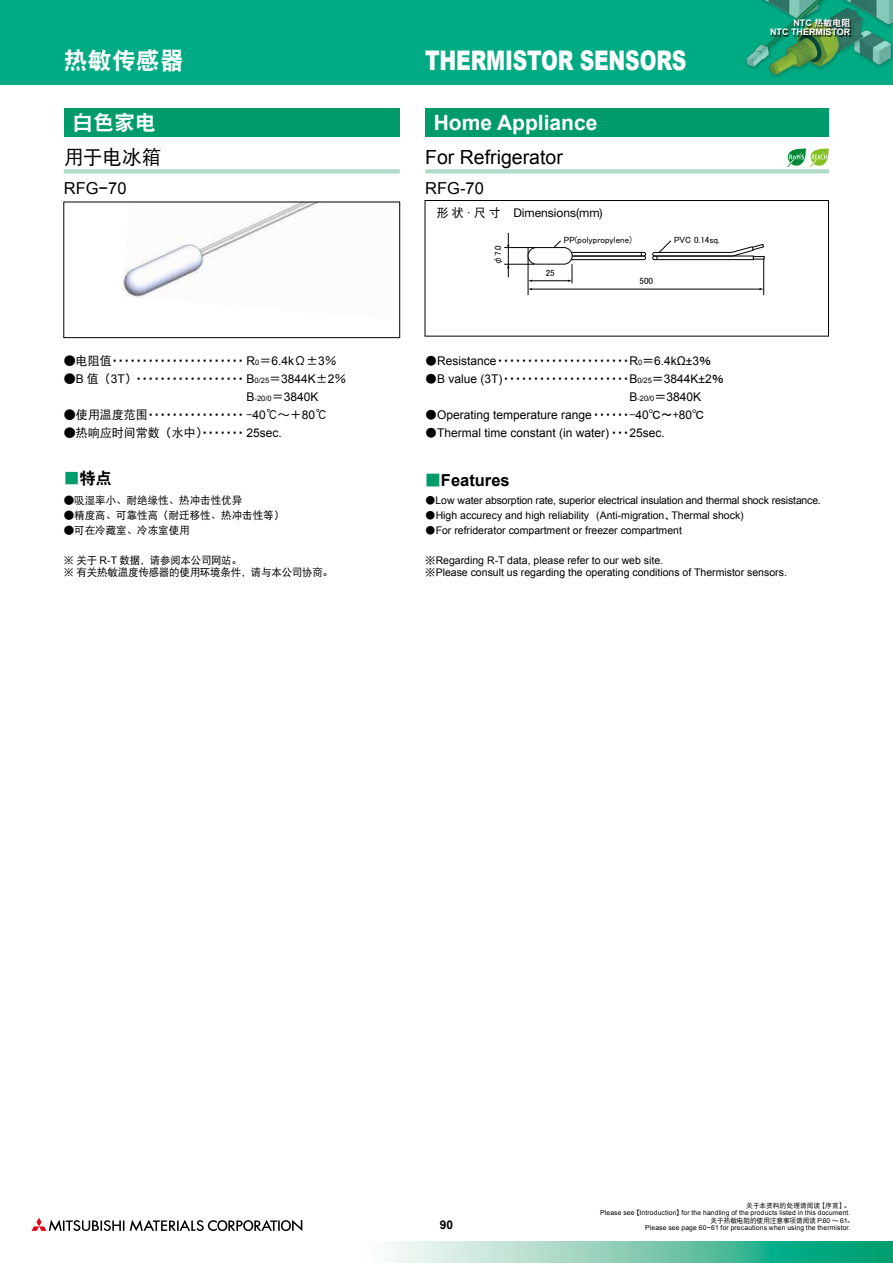
<style>
.page{position:relative;width:893px;height:1263px;background:#fff}
.page>*{position:absolute;margin:0;border:0;box-sizing:border-box;transform-origin:0 0}
.t1{font:900 27px "Arial";letter-spacing:-.01em;color:#fff;scale:.75 1}
.t2{font:24px "DF Hei GB W9";color:#fff}
.t3{font:700 21px "Arial";color:#fff}
.t4{font:21px "DF Hei GB W9";color:#fff}
.t5{font:19.5px "Arial";color:#000}
.t6{font:19.5px "DF Hei GB W5";color:#000}
.t7{font:16.5px "Arial";color:#000}
.t8{font:700 16.5px "Arial";color:#000}
.t9{font:16.5px "DF Hei GB W9";color:#000}
.t10{font:12px "MS P Gothic";color:#000}
.t11{font:12px "Arial";color:#000}
.t12{font:12px "DF Hei GB W5";color:#000}
.t13{font:12px "Helvetica Neue LT Std";color:#000}
.t14{font:700 12px "Arial";color:#000}
.t15{font:10.5px/12px "Arial";color:#000}
.t16{font:10.5px "Arial";letter-spacing:-.02em;color:#000}
.t17{font:10.5px "DF Hei GB W5";color:#000}
.t18{font:10.5px/12px "DF Hei GB W5";letter-spacing:-.02em;color:#000}
.t19{font:9px "MS P Gothic";color:#000}
.t20{font:700 9px "Arial";color:#fff}
.t21{font:9px "DF Hei GB W9";color:#fff}
.t22{font:6.75px "Arial";letter-spacing:.02em;color:#000}
.t23{font:6.75px "DF Hei GB W5";letter-spacing:-.02em;color:#000}
.t24{font:6.75px "DF Hei GB W5";letter-spacing:.005em;color:#000}
.s1{font-family:"DF Hei GB W5"}
.s2{font-family:"Arial"}
.s3{font-family:"Arial";font-size:7.5px}
.s4{font-size:7.5px}
.s5{font-family:"MS P Gothic"}
.s6{color:#009b6b}
.s7{font-family:"HGS Gothic E";font-weight:400;color:#009b6b}
.s8{font-family:"Arial";font-weight:700}
</style>
<div class="page">
<div style="left:0;top:0;width:893px;height:85px;background:#00ab84"></div>
<img style="left:746px;top:0;width:147px;height:78px">
<div style="left:771px;top:19px;width:80px;height:17px;background:#000;opacity:.75"></div>
<svg style="left:388px;top:1242px;width:505px;height:21px;background:#75c9b0"></svg>
<svg style="left:130px;top:1220px;width:172px;height:11px"></svg>
<svg style="left:31px;top:1218px;width:93px;height:13px"></svg>
<div style="left:64px;top:108px;width:336px;height:29px;background:#009b6b"></div>
<div style="left:425px;top:108px;width:404px;height:29px;background:#009b6b"></div>
<svg style="left:64px;top:169px;width:336px;height:4px"></svg>
<svg style="left:425px;top:169px;width:404px;height:4px;background:#b5ddcc"></svg>
<hr style="left:763px;top:259px;width:1px;height:36px;background:#000">
<hr style="left:528px;top:248px;width:1px;height:47px;background:#000">
<hr style="left:532px;top:280px;width:36px;height:1px;background:#000">
<hr style="left:504px;top:247px;width:32px;height:1px;background:#000">
<hr style="left:532px;top:289px;width:228px;height:1px;background:#000">
<hr style="left:504px;top:264px;width:31px;height:1px;background:#000">
<hr style="left:508px;top:233px;width:1px;height:44px;background:#000">
<svg style="left:652px;top:240px;width:112px;height:20px"></svg>
<svg style="left:548px;top:240px;width:98px;height:43px"></svg>
<div style="left:528px;top:248px;width:44px;height:16px;background:#fff;border-radius:8px"></div>
<div style="left:528px;top:247px;width:44px;height:17px;border:1px solid #000;border-radius:8px"></div>
<div style="left:425px;top:200px;width:404px;height:136px;border:1px solid #000"></div>
<svg style="left:787px;top:148px;width:42px;height:19px"></svg>
<img style="left:122px;top:204px;width:194px;height:94px">
<div style="left:64px;top:202px;width:336px;height:136px;border:1px solid #000"></div>
<h2 class="t2" style="left:64px;top:48px;width:121px">热敏传感器</h2>
<h1 class="t1" style="left:425px;top:41px;width:350px">THERMISTOR SENSORS</h1>
<h3 class="t4" style="left:72px;top:112px;width:85px">白色家电</h3>
<h3 class="t3" style="left:434px;top:108px;width:165px">Home Appliance</h3>
<h3 class="t6" style="left:64px;top:147px;width:99px">用于电冰箱</h3>
<h3 class="t7" style="left:64px;top:177px;width:64px">RFG−70</h3>
<h3 class="t5" style="left:425px;top:145px;width:139px">For Refrigerator</h3>
<h3 class="t7" style="left:425px;top:177px;width:60px">RFG-70</h3>
<p class="t10" style="left:64px;top:355px;width:275px"><span class="s1">●电阻值</span>・・・・・・・・・・・・・・・・・・・・・・ <span class="s2">R</span><span class="s3">0</span><span class="s1">＝</span><span class="s2">6.4k</span><span class="s1">Ω±</span><span class="s2">3</span><span class="s1">％</span></p>
<p class="t10" style="left:64px;top:373px;width:284px"><span class="s1">●</span><span class="s2">B</span> <span class="s1">值（</span><span class="s2">3T</span><span class="s1">）</span>・・・・・・・・・・・・・・・・・・ <span class="s2">B</span><span class="s3">0/25</span><span class="s1">＝</span><span class="s2">3844K</span><span class="s1">±</span><span class="s2">2</span><span class="s1">％</span></p>
<p class="t11" style="left:247px;top:389px;width:73px">B<span class="s4">-20/0</span><span class="s1">＝</span>3840K</p>
<p class="t10" style="left:64px;top:409px;width:265px"><span class="s1">●使用温度范围</span>・・・・・・・・・・・・・・・・ -<span class="s2">40</span><span class="s1">℃～＋</span><span class="s2">80</span><span class="s1">℃</span></p>
<p class="t12" style="left:64px;top:427px;width:220px">●热响应时间常数（水中）<span class="s5">・・・・・・・</span> <span class="s2">25sec.</span></p>
<h3 class="t9" style="left:63px;top:469px;width:50px"><span class="s6">■</span>特点</h3>
<p class="t13" style="left:437px;top:205px;width:167px"><span class="s1">形状</span> <span class="s2">·</span> <span class="s1">尺寸</span> Dimensions(mm)</p>
<p class="t19" style="left:493px;top:265px;width:21px;rotate:-90deg">φ7.0</p>
<p class="t19" style="left:564px;top:235px;width:70px">PP(polypropylene)</p>
<p class="t19" style="left:546px;top:268px;width:10px">25</p>
<p class="t19" style="left:639px;top:276px;width:15px">500</p>
<p class="t19" style="left:674px;top:235px;width:47px">PVC 0.14sq.</p>
<p class="t10" style="left:425px;top:355px;width:287px">●<span class="s2">Resistance</span>・・・・・・・・・・・・・・・・・・・・・・<span class="s2">R</span><span class="s3">0</span>＝<span class="s2">6.4kΩ±3</span>％</p>
<p class="t10" style="left:425px;top:373px;width:300px">●<span class="s2">B value (3T)</span>・・・・・・・・・・・・・・・・・・・・・<span class="s2">B</span><span class="s3">0/25</span>＝<span class="s2">3844K±2</span>％</p>
<p class="t11" style="left:629px;top:389px;width:73px">B<span class="s4">-20/0</span><span class="s5">＝</span>3840K</p>
<p class="t11" style="left:425px;top:407px;width:280px"><span class="s5">●</span>Operating temperature range<span class="s5">・・・・・・-</span>40<span class="s5">℃〜+</span>80<span class="s5">℃</span></p>
<p class="t11" style="left:425px;top:425px;width:241px"><span class="s5">●</span>Thermal time constant (in water) <span class="s5">・・・</span>25sec.</p>
<h3 class="t8" style="left:425px;top:468px;width:86px"><span class="s7">■</span>Features</h3>
<p class="t21" style="left:793px;top:18px;width:58px"><span class="s8">NTC</span> 热敏电阻</p>
<p class="t20" style="left:770px;top:26px;width:82px">NTC THERMISTOR</p>
<p class="t17" style="left:64px;top:495px;width:180px">●吸湿率小、耐绝缘性、热冲击性优异</p>
<p class="t17" style="left:64px;top:510px;width:222px">●精度高、可靠性高（耐迁移性、热冲击性等）</p>
<p class="t17" style="left:64px;top:525px;width:127px">●可在冷藏室、冷冻室使用</p>
<p class="t16" style="left:425px;top:494px;width:397px"><span class="s5">●</span>Low water absorption rate, superior electrical insulation and thermal shock resistance.</p>
<p class="t15" style="left:425px;top:510px;width:320px"><span class="s5">●</span>High accurecy and high reliability (Anti-migration<span class="s5">、</span>Thermal shock)</p>
<p class="t15" style="left:425px;top:525px;width:258px"><span class="s5">●</span>For refriderator compartment or freezer compartment</p>
<p class="t18" style="left:64px;top:554px;width:271px">※ 关于 <span class="s2">R-T</span> 数据，请参阅本公司网站。<br>※ 有关热敏温度传感器的使用环境条件，请与本公司协商。</p>
<p class="t15" style="left:425px;top:555px;width:363px"><span class="s5">※</span>Regarding R-T data, please refer to our web site.<br><span class="s5">※</span>Please consult us regarding the operating conditions of Thermistor sensors.</p>
<p class="t14" style="left:440px;top:1216px;width:15px">90</p>
<p class="t24" style="left:746px;top:1201px;width:106px">关于本资料的处理请阅读【序言】。</p>
<p class="t22" style="left:600px;top:1208px;width:252px">Please see <span class="s5">【</span>Introduction<span class="s5">】</span> for the handling of the products listed in this document.</p>
<p class="t23" style="left:710px;top:1216px;width:145px">关于热敏电阻的使用注意事项请阅读 <span class="s2">P.60</span> ～ <span class="s2">61</span>。</p>
<p class="t22" style="left:645px;top:1223px;width:207px">Please see page 60~61 for precautions when using the thermistor.</p>
</div>
